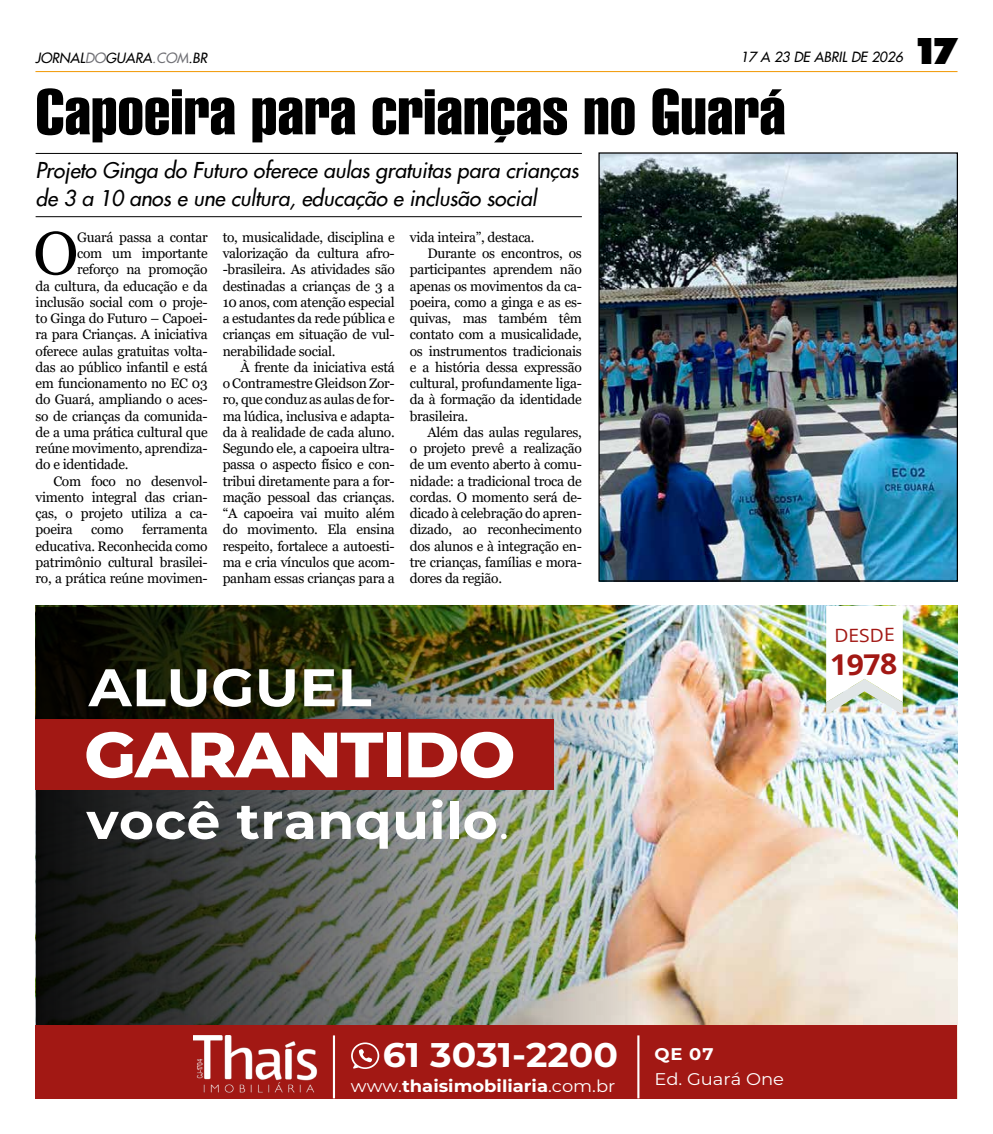
<style>
.page{position:relative;width:993px;height:1134px;background:#fff}
.page>*{position:absolute;margin:0;border:0;box-sizing:border-box;transform-origin:0 0}
.t1{font:800 63.75px "Montserrat";letter-spacing:-.02em;color:#fff;scale:1.06 1}
.t2{font:62.5px "Swiss 911 BT Extra Compressed";color:#000;scale:1.25 1}
.t3{font:60.62px "Georgia";color:#000}
.t4{font:700 52.75px "Montserrat";letter-spacing:.01em;color:#fff;scale:1.06 1}
.t5{font:700 50.38px "Montserrat";letter-spacing:.01em;color:#fff;scale:1.06 1}
.t6{font:900 37px "Futura BT";color:#000}
.t7{font:700 34.25px "Montserrat";color:#fff;scale:1.06 1}
.t8{font:700 28.62px "Open Sans";color:#a21814;scale:1.06 1}
.t9{font:italic 21.25px/27.5px "Futura 2";letter-spacing:-.01em;color:#000}
.t10{font:18.25px "Open Sans";color:#a21814;scale:1.06 1}
.t11{font:700 16.88px "Montserrat";color:#fff;scale:1.06 1}
.t12{font:16.88px "Montserrat";color:#fff;scale:1.06 1}
.t13{font:13.75px/16.2px "Georgia";letter-spacing:-.02em;color:#000;text-align:justify}
.t14{font:italic 13.75px "Futura 2";color:#000}
.s1{color:#727277}
.s2{font-weight:400}
</style>
<div class="page">
<hr style="left:35px;top:71px;width:922px;height:1px;background:#f19800">
<img style="left:710px;top:606px;width:247px;height:492px">
<img style="left:36px;top:606px;width:674px;height:419px">
<svg style="left:825px;top:606px;width:77px;height:109px"></svg>
<div style="left:36px;top:719px;width:518px;height:71px;background:#a21814"></div>
<div style="left:36px;top:1025px;width:920px;height:73px;background:#a21814"></div>
<hr style="left:333px;top:1035px;width:2px;height:63px;background:#fff">
<hr style="left:637px;top:1035px;width:2px;height:63px;background:#fff">
<img style="left:194px;top:1035px;width:124px;height:58px">
<svg style="left:351px;top:1042px;width:28px;height:27px"></svg>
<hr style="left:36px;top:153px;width:545px;height:1px;background:#000">
<hr style="left:36px;top:216px;width:545px;height:1px;background:#000">
<img style="left:600px;top:154px;width:355px;height:426px">
<div style="left:598px;top:152px;width:359px;height:430px;border:1px solid #000"></div>
<p class="t14" style="left:35px;top:49px;width:173px">JORNAL<span class="s1">DO</span>GUARA<span class="s1">.COM</span>.BR</p>
<p class="t14" style="left:740px;top:47px;width:164px">17 A 23 DE ABRIL DE 2026</p>
<h2 class="t2" style="left:35px;top:77px;width:601px">Capoeira para crianças no Guará</h2>
<h3 class="t9" style="left:36px;top:157px;width:544px">Projeto Ginga do Futuro oferece aulas gratuitas para crianças de 3 a 10 anos e une cultura, educação e inclusão social</h3>
<h3 class="t3" style="left:33px;top:217px;width:47px">O</h3>
<p class="t13" style="left:77px;top:229px;width:132px">Guará passa a contar</p>
<p class="t13" style="left:223px;top:229px;width:173px">to, musicalidade, disciplina e valorização da cultura afro--brasileira. As atividades são destinadas a crianças de 3 a 10 anos, com atenção especial a estudantes da rede pública e crianças em situação de vul&shy;nerabilidade social.</p>
<p class="t13" style="left:223px;top:359px;width:173px;text-indent:18px">À frente da iniciativa está o Contramestre Gleidson Zor&shy;ro, que conduz as aulas de for&shy;ma lúdica, inclusiva e adapta&shy;da à realidade de cada aluno.<br>Segundo ele, a capoeira ultra&shy;passa o aspecto físico e con&shy;tribui diretamente para a for&shy;mação pessoal das crianças. “A capoeira vai muito além do movimento. Ela ensina respeito, fortalece a autoesti&shy;ma e cria vínculos que acom&shy;panham essas crianças para a</p>
<p class="t13" style="left:409px;top:229px;width:126px">vida inteira”, destaca.</p>
<p class="t13" style="left:427px;top:246px;width:156px">Durante os encontros, os</p>
<p class="t13" style="left:409px;top:262px;width:173px">participantes aprendem não</p>
<p class="t13" style="left:409px;top:278px;width:173px">apenas os movimentos da ca-</p>
<p class="t13" style="left:409px;top:294px;width:173px">poeira, como a ginga e as es-</p>
<p class="t13" style="left:409px;top:311px;width:173px">quivas, mas também têm</p>
<p class="t13" style="left:409px;top:327px;width:173px">contato com a musicalidade,</p>
<p class="t13" style="left:409px;top:343px;width:173px">os instrumentos tradicionais</p>
<p class="t13" style="left:409px;top:359px;width:173px">e a história dessa expressão</p>
<p class="t13" style="left:409px;top:376px;width:173px">cultural, profundamente liga-</p>
<p class="t13" style="left:409px;top:392px;width:173px">da à formação da identidade</p>
<p class="t13" style="left:409px;top:408px;width:60px">brasileira.</p>
<p class="t13" style="left:427px;top:424px;width:156px">Além das aulas regulares,</p>
<p class="t13" style="left:409px;top:441px;width:173px">o projeto prevê a realização</p>
<p class="t13" style="left:409px;top:457px;width:173px">de um evento aberto à comu-</p>
<p class="t13" style="left:409px;top:473px;width:173px">nidade: a tradicional troca de</p>
<p class="t13" style="left:409px;top:489px;width:173px">cordas. O momento será de-</p>
<p class="t13" style="left:409px;top:506px;width:173px">dicado à celebração do apren-</p>
<p class="t13" style="left:409px;top:522px;width:173px">dizado, ao reconhecimento</p>
<p class="t13" style="left:409px;top:538px;width:173px">dos alunos e à integração en-</p>
<p class="t13" style="left:409px;top:554px;width:173px">tre crianças, famílias e mora-</p>
<p class="t13" style="left:409px;top:571px;width:94px">dores da região.</p>
<p class="t13" style="left:77px;top:245px;width:132px">com um importante</p>
<p class="t13" style="left:77px;top:262px;width:132px">reforço na promoção</p>
<p class="t13" style="left:36px;top:278px;width:173px">da cultura, da educação e da</p>
<p class="t13" style="left:36px;top:294px;width:173px">inclusão social com o proje-</p>
<p class="t13" style="left:36px;top:310px;width:173px">to Ginga do Futuro – Capoei-</p>
<p class="t13" style="left:36px;top:327px;width:173px">ra para Crianças. A iniciativa</p>
<p class="t13" style="left:36px;top:343px;width:173px">oferece aulas gratuitas volta-</p>
<p class="t13" style="left:36px;top:359px;width:173px">das ao público infantil e está</p>
<p class="t13" style="left:36px;top:375px;width:173px">em funcionamento no EC 03</p>
<p class="t13" style="left:36px;top:392px;width:173px">do Guará, ampliando o aces-</p>
<p class="t13" style="left:36px;top:408px;width:173px">so de crianças da comunida-</p>
<p class="t13" style="left:36px;top:424px;width:173px">de a uma prática cultural que</p>
<p class="t13" style="left:36px;top:440px;width:173px">reúne movimento, aprendiza-</p>
<p class="t13" style="left:36px;top:457px;width:94px">do e identidade.</p>
<p class="t13" style="left:53px;top:473px;width:156px">Com foco no desenvol-</p>
<p class="t13" style="left:36px;top:489px;width:173px">vimento integral das crian-</p>
<p class="t13" style="left:36px;top:505px;width:173px">ças, o projeto utiliza a ca-</p>
<p class="t13" style="left:36px;top:522px;width:39px">poeira</p>
<p class="t13" style="left:91px;top:522px;width:34px">como</p>
<p class="t13" style="left:36px;top:522px;width:173px;text-indent:107px">ferramenta educativa. Reconhecida como patrimônio cultural brasilei&shy;ro, a prática reúne movimen-</p>
<h3 class="t6" style="left:912px;top:28px;width:46px">17</h3>
<h3 class="t4" style="left:89px;top:649px;width:268px">ALUGUEL</h3>
<h1 class="t1" style="left:84px;top:708px;width:408px">GARANTIDO</h1>
<h3 class="t5" style="left:86px;top:785px;width:400px">você tranquilo<span class="s2">.</span></h3>
<h3 class="t10" style="left:833px;top:623px;width:59px;rotate:-1deg">DESDE</h3>
<h3 class="t8" style="left:829px;top:645px;width:65px;rotate:-1deg">1978</h3>
<h3 class="t7" style="left:382px;top:1030px;width:313px">61 3031-2200 <sup>QE</sup> <sup>07</sup></h3>
<p class="t12" style="left:654px;top:1067px;width:124px">Ed. Guará One</p>
<p class="t11" style="left:351px;top:1074px;width:251px"><span class="s2">www.</span>thaisimobiliaria<span class="s2">.com.br</span></p>
</div>
